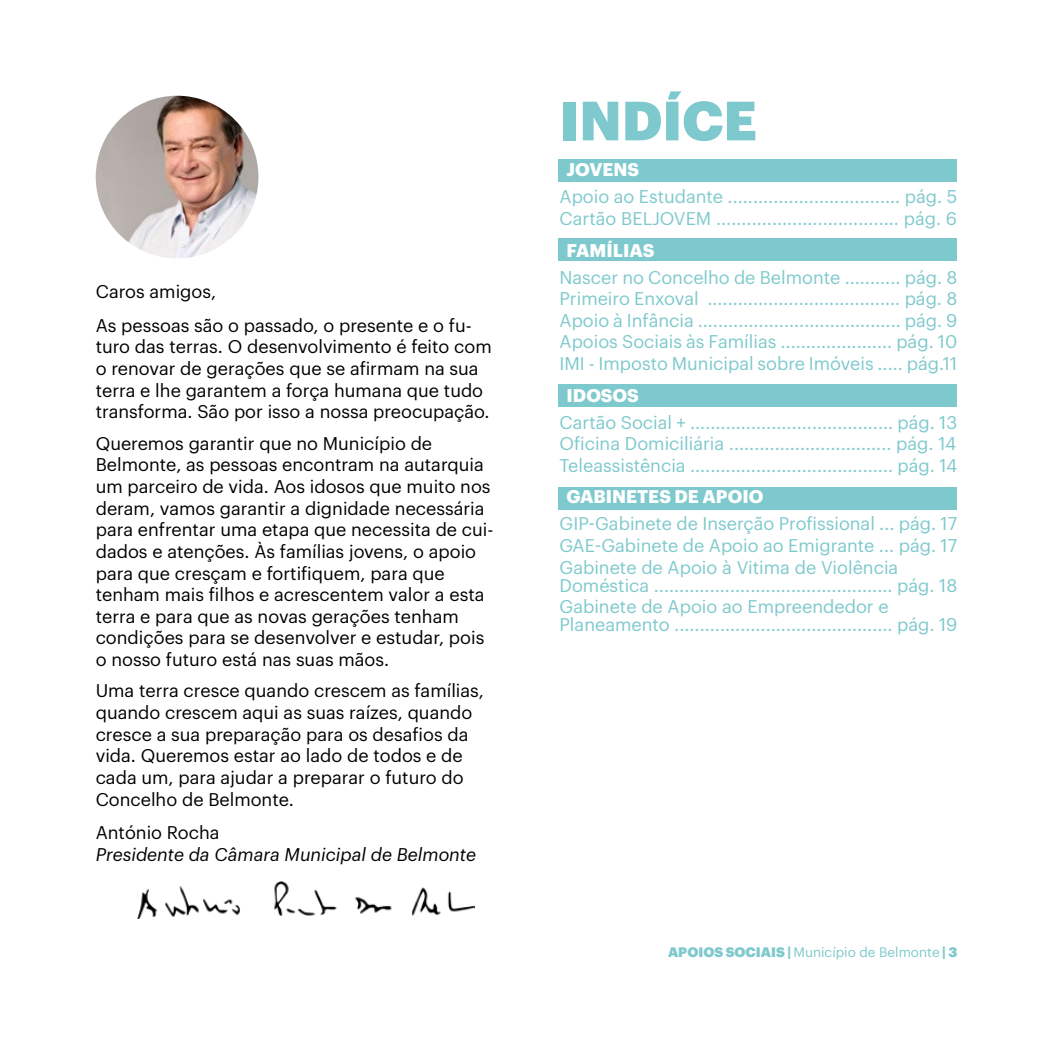
<style>
.page{position:relative;width:1053px;height:1053px;background:#fff}
.page>*{position:absolute;margin:0;border:0;box-sizing:border-box;transform-origin:0 0}
.t1{font:900 54px "Graphik";color:#7ec9cd}
.t2{font:18px/18px "Graphik";color:#7ec9cd}
.t3{font:18px/21.6px "Graphik";color:#000}
.t4{font:italic 18px "Graphik";color:#000}
.t5{font:700 18px "Graphik";color:#fff}
.t6{font:13.5px "Graphik";color:#7ec9cd}
.s1{font-weight:900}
</style>
<div class="page">
<div style="left:558px;top:487px;width:399px;height:22px;background:#7ec9cd"></div>
<div style="left:558px;top:384px;width:399px;height:23px;background:#7ec9cd"></div>
<div style="left:558px;top:239px;width:399px;height:22px;background:#7ec9cd"></div>
<div style="left:558px;top:159px;width:399px;height:22px;background:#7ec9cd"></div>
<img style="left:137px;top:881px;width:337px;height:37px">
<img style="left:96px;top:96px;width:162px;height:162px;border-radius:81px">
<p class="t3" style="left:96px;top:279px;width:122px">Caros amigos,</p>
<p class="t3" style="left:96px;top:313px;width:397px">As pessoas são o passado, o presente e o fu&shy;turo das terras. O desenvolvimento é feito com o renovar de gerações que se afirmam na sua terra e lhe garantem a força humana que tudo transforma. São por isso a nossa preocupação.</p>
<p class="t3" style="left:96px;top:431px;width:399px">Queremos garantir que no Município de Belmonte, as pessoas encontram na autarquia um parceiro de vida. Aos idosos que muito nos deram, vamos garantir a dignidade necessária para enfrentar uma etapa que necessita de cui&shy;dados e atenções. Às famílias jovens, o apoio para que cresçam e fortifiquem, para que tenham mais filhos e acrescentem valor a esta terra e para que as novas gerações tenham condições para se desenvolver e estudar, pois o nosso futuro está nas suas mãos.</p>
<p class="t3" style="left:96px;top:678px;width:390px">Uma terra cresce quando crescem as famílias, quando crescem aqui as suas raízes, quando cresce a sua preparação para os desafios da vida. Queremos estar ao lado de todos e de cada um, para ajudar a preparar o futuro do Concelho de Belmonte.</p>
<p class="t3" style="left:96px;top:820px;width:125px">António Rocha</p>
<p class="t4" style="left:96px;top:840px;width:382px">Presidente da Câmara Municipal de Belmonte</p>
<p class="t1" style="left:559px;top:79px;width:199px">INDÍCE</p>
<p class="t5" style="left:566px;top:156px;width:74px">JOVENS</p>
<p class="t2" style="left:559px;top:186px;width:399px">Apoio ao Estudante .................................. pág. 5</p>
<p class="t2" style="left:559px;top:208px;width:399px">Cartão BELJOVEM .................................... pág. 6</p>
<p class="t5" style="left:566px;top:236px;width:89px">FAMÍLIAS</p>
<p class="t2" style="left:559px;top:266px;width:399px">Nascer no Concelho de Belmonte ........... pág. 8</p>
<p class="t2" style="left:559px;top:288px;width:399px">Primeiro Enxoval ...................................... pág. 8</p>
<p class="t2" style="left:559px;top:310px;width:399px">Apoio à Infância ........................................ pág. 9</p>
<p class="t2" style="left:559px;top:331px;width:399px">Apoios Sociais às Famílias ...................... pág. 10</p>
<p class="t2" style="left:559px;top:353px;width:399px">IMI - Imposto Municipal sobre Imóveis ..... pág.11</p>
<p class="t5" style="left:566px;top:381px;width:74px">IDOSOS</p>
<p class="t2" style="left:559px;top:411px;width:399px">Cartão Social + ........................................ pág. 13</p>
<p class="t2" style="left:559px;top:433px;width:398px">Oficina Domiciliária ................................ pág. 14</p>
<p class="t2" style="left:559px;top:454px;width:399px">Teleassistência ........................................ pág. 14</p>
<p class="t5" style="left:566px;top:483px;width:198px">GABINETES DE APOIO</p>
<p class="t2" style="left:559px;top:513px;width:399px">GIP-Gabinete de Inserção Profissional ... pág. 17</p>
<p class="t2" style="left:559px;top:535px;width:399px">GAE-Gabinete de Apoio ao Emigrante ... pág. 17</p>
<p class="t2" style="left:559px;top:556px;width:399px">Gabinete de Apoio à Vitima de Violência<br>Doméstica ............................................... pág. 18</p>
<p class="t2" style="left:559px;top:596px;width:330px">Gabinete de Apoio ao Empreendedor e</p>
<p class="t2" style="left:559px;top:614px;width:399px">Planeamento ........................................... pág. 19</p>
<p class="t6" style="left:668px;top:942px;width:291px"><span class="s1">APOIOS SOCIAIS |</span> Município de Belmonte <span class="s1">| 3</span></p>
</div>
